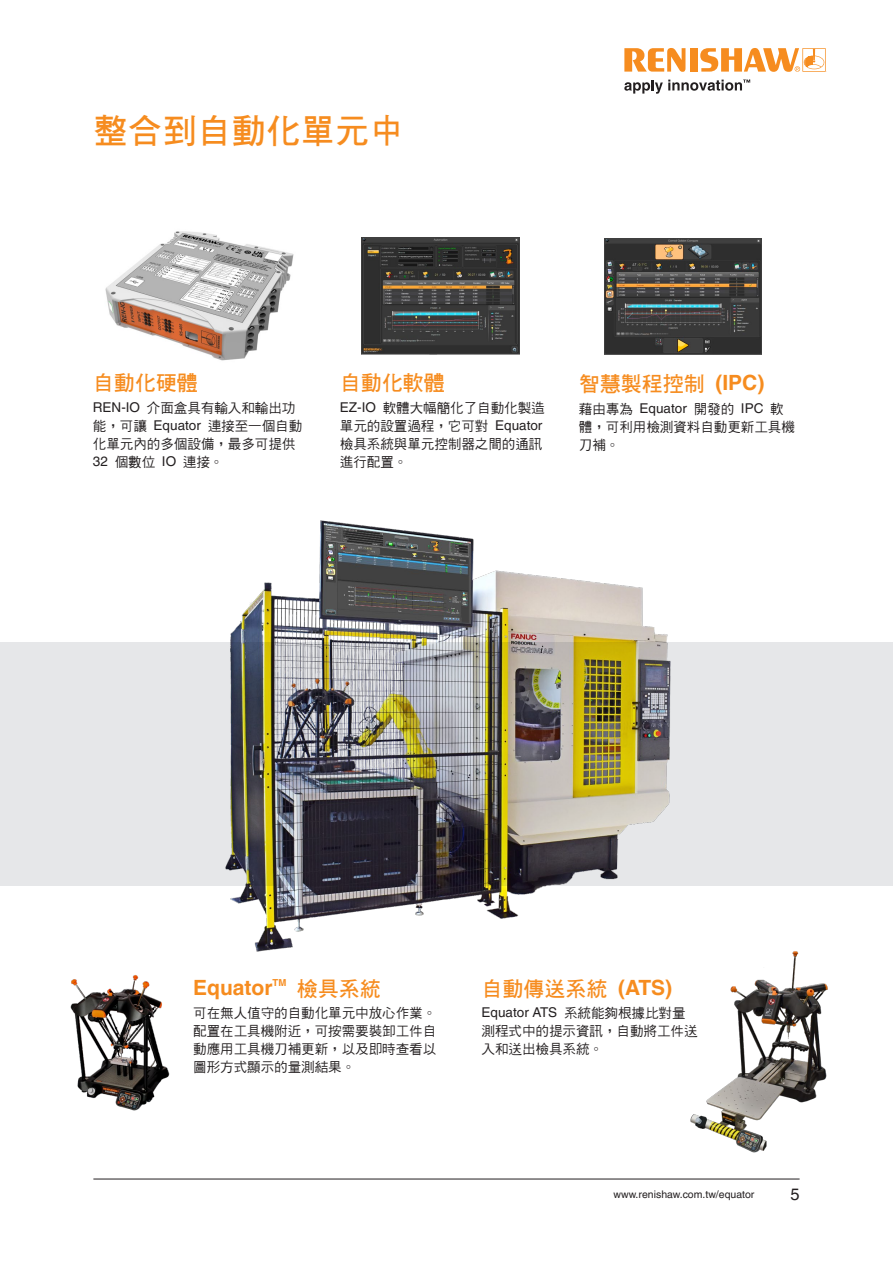
<style>
.page{position:relative;width:893px;height:1263px;background:#fff}
.page>*{position:absolute;margin:0;border:0;box-sizing:border-box;transform-origin:0 0}
.Inside_Headline_21pt_Bold{font:34.5px "DF Hei W7 WIN BF";color:#f68c1f}
.Body_Text_9pt_Bold{font:21px "DF Hei W7 WIN BF";color:#f68c1f}
.Body_Text_9pt_Bold-2{font:700 21px "Helvetica LT Pro";color:#f68c1f}
.t1{font:16.5px "Helvetica LT Pro";color:#231f20}
.Body_Text_9pt_Bold-3{font:13.5px/18px "DF Hei Md HK BF";color:#231f20}
.t2{font:10.5px "Helvetica LT Pro";color:#231f20}
.s1{font-family:"Helvetica LT Pro"}
.s2{font-family:"Helvetica LT Pro";font-weight:700}
.s3{font-family:"DF Hei W7 WIN BF";font-weight:400}
</style>
<div class="page">
<hr style="left:93px;top:1179px;width:707px;height:1px;background:#231f20">
<div style="left:0;top:642px;width:893px;height:243px;background:#e6e7e9"></div>
<img style="left:108px;top:520px;width:687px;height:432px">
<img style="left:70px;top:975px;width:100px;height:136px">
<img style="left:362px;top:238px;width:157px;height:116px">
<img style="left:105px;top:231px;width:189px;height:130px">
<img style="left:683px;top:949px;width:145px;height:204px">
<img style="left:604px;top:238px;width:157px;height:116px">
<svg style="left:624px;top:48px;width:61px;height:24px"></svg>
<div style="left:690px;top:48px;width:7px;height:24px;background:#f68c1f"></div>
<svg style="left:700px;top:48px;width:126px;height:24px"></svg>
<svg style="left:624px;top:80px;width:126px;height:14px"></svg>
<p class="Inside_Headline_21pt_Bold" style="left:93px;top:113px;width:312px">整合到自動化單元中</p>
<p class="Body_Text_9pt_Bold" style="left:93px;top:373px;width:106px">自動化硬體</p>
<p class="Body_Text_9pt_Bold-3" style="left:93px;top:399px;width:211px"><span class="s1">REN-IO</span> 介面盒具有輸入和輸出功能，可讓 <span class="s1">Equator</span> 連接至一個自動化單元內的多個設備，最多可提供<br><span class="s1">32</span> 個數位 <span class="s1">IO</span> 連接。</p>
<p class="Body_Text_9pt_Bold" style="left:340px;top:373px;width:106px">自動化軟體</p>
<p class="Body_Text_9pt_Bold-3" style="left:340px;top:399px;width:206px"><span class="s1">EZ-IO</span> 軟體大幅簡化了自動化製造單元的設置過程，它可對 <span class="s1">Equator</span>檢具系統與單元控制器之間的通訊進行配置。</p>
<p class="Body_Text_9pt_Bold" style="left:579px;top:373px;width:187px">智慧製程控制 <span class="s2">(IPC)</span></p>
<p class="Body_Text_9pt_Bold-3" style="left:579px;top:399px;width:217px">藉由專為 <span class="s1">Equator</span> 開發的 <span class="s1">IPC</span> 軟體，可利用檢測資料自動更新工具機刀補。</p>
<p class="Body_Text_9pt_Bold-2" style="left:193px;top:974px;width:189px">Equator<sup>TM</sup> <span class="s3">檢具系統</span></p>
<p class="Body_Text_9pt_Bold-3" style="left:193px;top:1004px;width:244px;text-align:justify">可在無人值守的自動化單元中放心作業。配置在工具機附近，可按需要裝卸工件自動應用工具機刀補更新，以及即時查看以圖形方式顯示的量測結果。</p>
<p class="Body_Text_9pt_Bold" style="left:482px;top:978px;width:192px">自動傳送系統 <span class="s2">(ATS)</span></p>
<p class="Body_Text_9pt_Bold-3" style="left:482px;top:1004px;width:217px"><span class="s1">Equator ATS</span> 系統能夠根據比對量測程式中的提示資訊，自動將工件送入和送出檢具系統。</p>
<p class="t2" style="left:613px;top:1188px;width:142px">www.renishaw.com.tw/equator</p>
<p class="t1" style="left:790px;top:1185px;width:11px">5</p>
</div>
